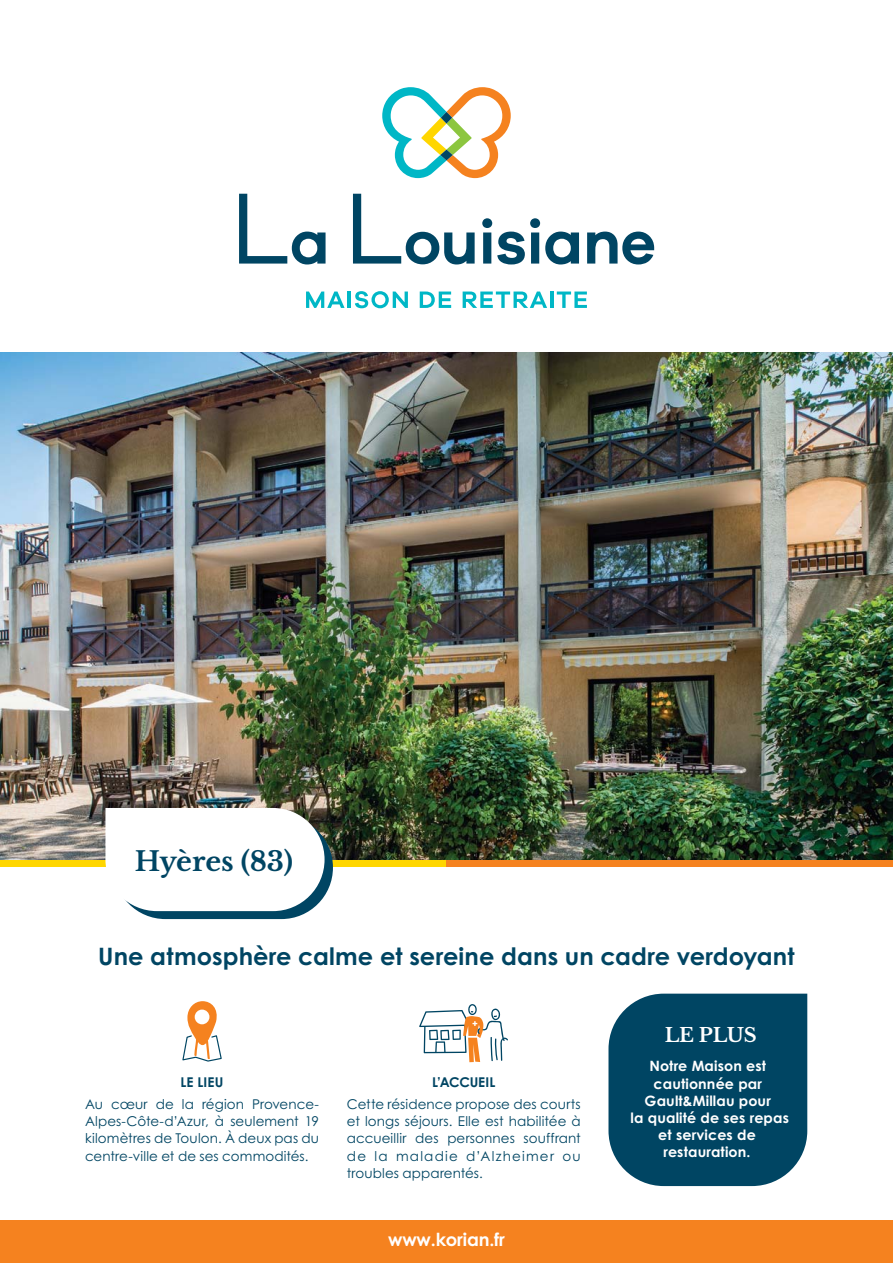
<style>
.page{position:relative;width:893px;height:1263px;background:#fff}
.page>*{position:absolute;margin:0;border:0;box-sizing:border-box;transform-origin:0 0}
.t1{font:700 27px "Libre Baskerville";letter-spacing:-.005em;color:#004563}
.t2{font:700 24px "Century Gothic Std";letter-spacing:.005em;color:#004563}
.t3{font:700 19.5px "Libre Baskerville";letter-spacing:-.01em;color:#fff}
.t4{font:700 18px "Century Gothic Std";letter-spacing:-.01em;color:#fff}
.t5{font:700 14.25px/17.1px "Century Gothic Std";letter-spacing:.01em;color:#fff;text-align:center}
.t6{font:13.5px/17.2px "Century Gothic Std";letter-spacing:.01em;color:#004563;text-align:justify}
.t7{font:700 13.5px "Century Gothic Std";letter-spacing:.005em;color:#004563}
</style>
<div class="page">
<img style="left:0;top:352px;width:893px;height:508px">
<div style="left:0;top:860px;width:446px;height:7px;background:#ffd600"></div>
<div style="left:446px;top:860px;width:447px;height:7px;background:#f5821f"></div>
<div style="left:608px;top:994px;width:199px;height:192px;background:#004563"></div>
<svg style="left:105px;top:808px;width:228px;height:111px"></svg>
<svg style="left:419px;top:1004px;width:89px;height:58px"></svg>
<svg style="left:182px;top:1001px;width:40px;height:61px"></svg>
<div style="left:195px;top:1009px;width:14px;height:15px;background:#fff;border-radius:50%"></div>
<div style="left:0;top:1220px;width:893px;height:43px;background:#f5821f"></div>
<svg style="left:382px;top:87px;width:129px;height:91px"></svg>
<svg style="left:306px;top:291px;width:39px;height:17px"></svg>
<hr style="left:347px;top:291px;width:4px;height:17px;background:#00b7c6">
<svg style="left:355px;top:291px;width:53px;height:17px"></svg>
<svg style="left:420px;top:291px;width:31px;height:17px"></svg>
<svg style="left:463px;top:291px;width:84px;height:17px"></svg>
<hr style="left:550px;top:291px;width:3px;height:17px;background:#00b7c6">
<svg style="left:557px;top:291px;width:30px;height:17px"></svg>
<svg style="left:239px;top:194px;width:415px;height:70px"></svg>
<h1 class="t1" style="left:135px;top:846px;width:160px">Hyères (83)</h1>
<h2 class="t2" style="left:98px;top:948px;width:698px">Une atmosphère calme et sereine dans un cadre verdoyant</h2>
<p class="t7" style="left:181px;top:1077px;width:45px">LE LIEU</p>
<p class="t7" style="left:432px;top:1077px;width:65px">L’ACCUEIL</p>
<p class="t6" style="left:85px;top:1097px;width:236px">Au cœur de la région Provence-Alpes-Côte-d’Azur, à seulement 19 kilomètres de Toulon. À deux pas du centre-ville et de ses commodités.</p>
<p class="t6" style="left:347px;top:1097px;width:235px">Cette résidence propose des courts et longs séjours. Elle est habilitée à accueillir des personnes souffrant de la maladie d’Alzheimer ou troubles apparentés.</p>
<h3 class="t4" style="left:388px;top:1233px;width:118px">www.korian.fr</h3>
<h3 class="t3" style="left:665px;top:1023px;width:94px">LE PLUS</h3>
<p class="t5" style="left:631px;top:1059px;width:160px">Notre Maison est cautionnée par<br>Gault&amp;Millau pour<br>la qualité de ses repas et services de restauration.</p>
</div>
